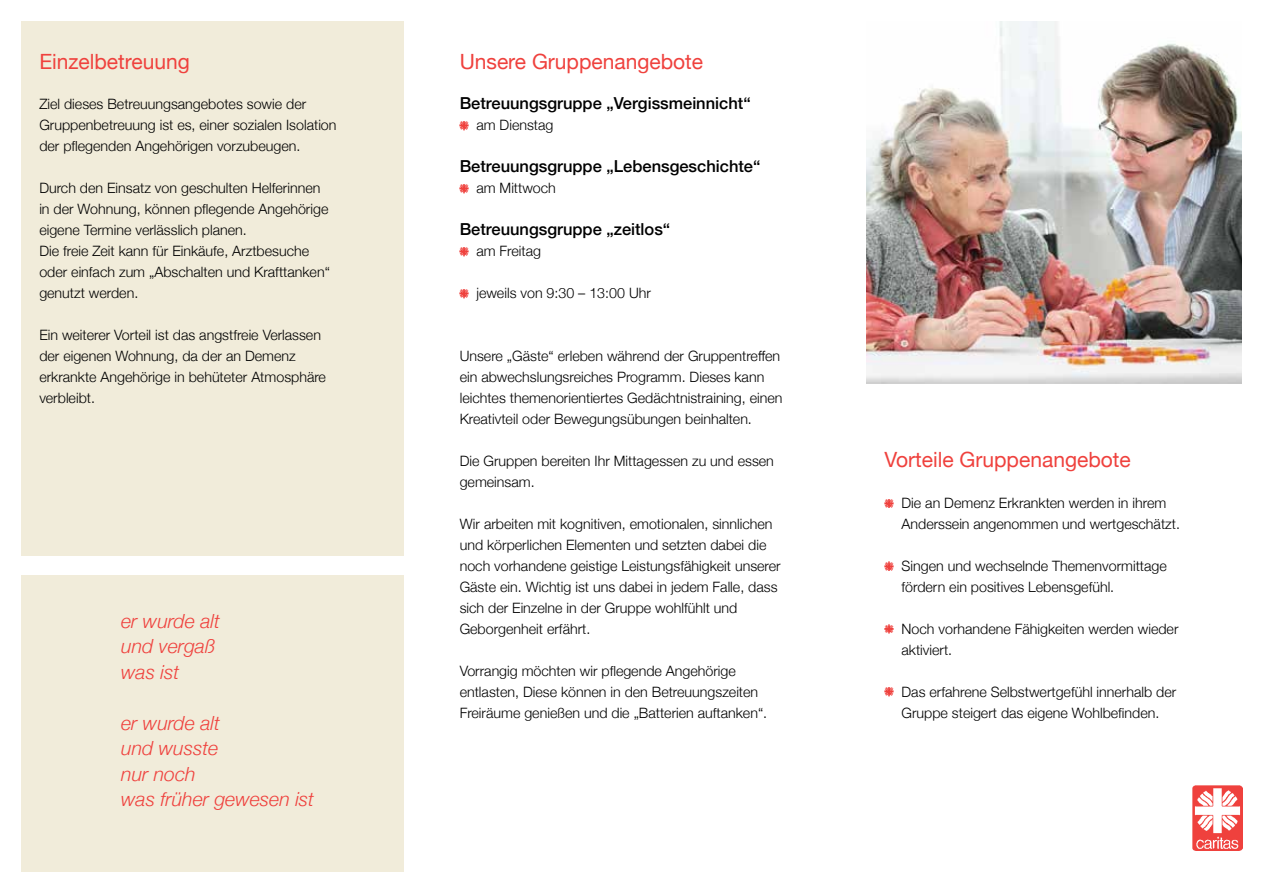
<style>
.page{position:relative;width:1263px;height:893px;background:#fff}
.page>*{position:absolute;margin:0;border:0;box-sizing:border-box;transform-origin:0 0}
.t1{font:21px "Helvetica Neue";color:#ef413d}
.t2{font:italic 300 19.5px/25.5px "Helvetica Neue";color:#ef413d}
.t3{font:500 16.5px "Helvetica Neue";color:#000}
.t4{font:300 14.25px/21px "Helvetica Neue";color:#000}
</style>
<div class="page">
<img style="left:1192px;top:786px;width:50px;height:65px">
<div style="left:21px;top:21px;width:383px;height:535px;background:#f1ecda"></div>
<svg style="left:460px;top:121px;width:8px;height:9px"></svg>
<svg style="left:460px;top:184px;width:8px;height:9px"></svg>
<svg style="left:460px;top:247px;width:8px;height:9px"></svg>
<svg style="left:460px;top:289px;width:8px;height:9px"></svg>
<div style="left:21px;top:575px;width:383px;height:297px;background:#f1ecda"></div>
<img style="left:866px;top:21px;width:376px;height:363px">
<svg style="left:884px;top:499px;width:9px;height:9px"></svg>
<svg style="left:884px;top:562px;width:9px;height:8px"></svg>
<svg style="left:884px;top:625px;width:9px;height:8px"></svg>
<svg style="left:884px;top:687px;width:9px;height:9px"></svg>
<h1 class="t1" style="left:39px;top:46px;width:152px">Einzelbetreuung</h1>
<p class="t4" style="left:39px;top:93px;width:299px">Ziel dieses Betreuungsangebotes sowie der<br>Gruppenbetreuung ist es, einer sozialen Isolation der pflegenden Angehörigen vorzubeugen.</p>
<p class="t4" style="left:39px;top:177px;width:292px">Durch den Einsatz von geschulten Helferinnen in der Wohnung, können pflegende Angehörige eigene Termine verlässlich planen.<br>Die freie Zeit kann für Einkäufe, Arztbesuche oder einfach zum „Abschalten und Krafttanken“ genutzt werden.</p>
<p class="t4" style="left:39px;top:324px;width:288px">Ein weiterer Vorteil ist das angstfreie Verlassen der eigenen Wohnung, da der an Demenz erkrankte Angehörige in behüteter Atmosphäre verbleibt.</p>
<h2 class="t2" style="left:121px;top:607px;width:100px">er wurde alt und vergaß was ist</h2>
<h2 class="t2" style="left:121px;top:709px;width:194px">er wurde alt<br>und wusste<br>nur noch<br>was früher gewesen ist</h2>
<h1 class="t1" style="left:460px;top:46px;width:245px">Unsere Gruppenangebote</h1>
<p class="t3" style="left:460px;top:90px;width:292px">Betreuungsgruppe „Vergissmeinnicht“</p>
<p class="t4" style="left:476px;top:114px;width:79px">am Dienstag</p>
<p class="t3" style="left:460px;top:153px;width:302px">Betreuungsgruppe „Lebensgeschichte“</p>
<p class="t4" style="left:476px;top:177px;width:81px">am Mittwoch</p>
<p class="t3" style="left:460px;top:216px;width:212px">Betreuungsgruppe „zeitlos“</p>
<p class="t4" style="left:476px;top:240px;width:66px">am Freitag</p>
<p class="t4" style="left:476px;top:282px;width:176px">jeweils von 9:30 – 13:00 Uhr</p>
<p class="t4" style="left:460px;top:345px;width:324px">Unsere „Gäste“ erleben während der Gruppentreffen ein abwechslungsreiches Programm. Dieses kann leichtes themenorientiertes Gedächtnistraining, einen Kreativteil oder Bewegungsübungen beinhalten.</p>
<p class="t4" style="left:460px;top:450px;width:316px">Die Gruppen bereiten Ihr Mittagessen zu und essen gemeinsam.</p>
<p class="t4" style="left:460px;top:513px;width:322px">Wir arbeiten mit kognitiven, emotionalen, sinnlichen und körperlichen Elementen und setzten dabei die noch vorhandene geistige Leistungsfähigkeit unserer Gäste ein. Wichtig ist uns dabei in jedem Falle, dass sich der Einzelne in der Gruppe wohlfühlt und Geborgenheit erfährt.</p>
<p class="t4" style="left:460px;top:660px;width:309px">Vorrangig möchten wir pflegende Angehörige entlasten, Diese können in den Betreuungszeiten<br>Freiräume genießen und die „Batterien auftanken“.</p>
<h1 class="t1" style="left:884px;top:445px;width:248px">Vorteile Gruppenangebote</h1>
<p class="t4" style="left:901px;top:491px;width:280px">Die an Demenz Erkrankten werden in ihrem<br>Anderssein angenommen und wertgeschätzt.</p>
<p class="t4" style="left:901px;top:554px;width:267px">Singen und wechselnde Themenvormittage fördern ein positives Lebensgefühl.</p>
<p class="t4" style="left:901px;top:617px;width:278px">Noch vorhandene Fähigkeiten werden wieder aktiviert.</p>
<p class="t4" style="left:901px;top:680px;width:276px">Das erfahrene Selbstwertgefühl innerhalb der<br>Gruppe steigert das eigene Wohlbefinden.</p>
</div>
